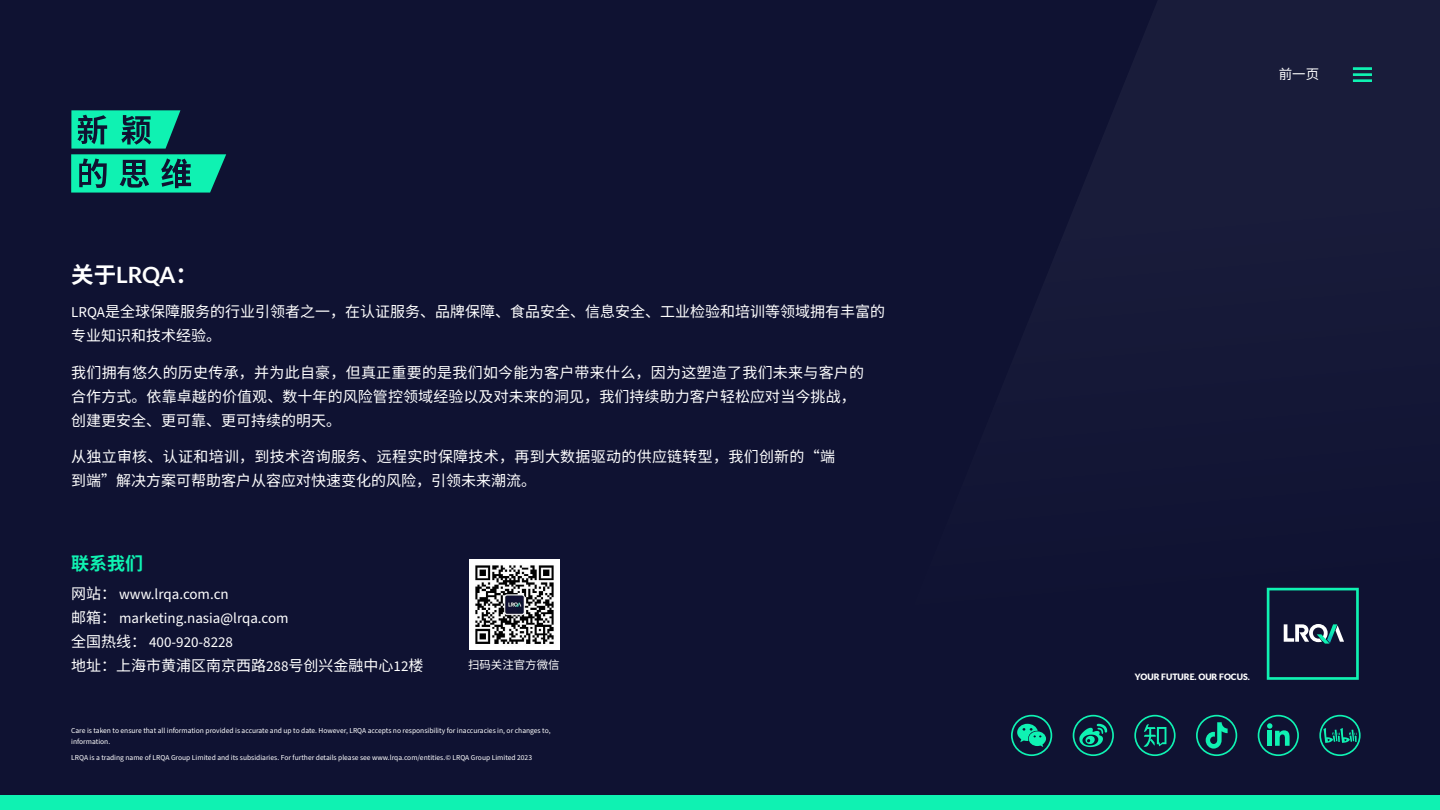
<style>
.page{position:relative;width:1440px;height:810px;background:#0f1232}
.page>*{position:absolute;margin:0;border:0;box-sizing:border-box;transform-origin:0 0}
.Large_sub{font:700 22.5px "Lato";color:#fff}
.t1{font:700 18px "Source Han Sans CN";color:#0ff2b2}
.Panel_intro{font:15px/24px "Source Han Sans CN";letter-spacing:.005em;color:#fff}
.Panel_intro-2{font:15px "Source Sans Pro";color:#fff}
.t2{font:13.5px "Source Han Sans CN";color:#fff}
.Large_sub-2{font:11.48px "Source Han Sans CN";color:#fff}
.t3{font:900 8.7px "Lato";color:#fff}
.t4{font:7.5px/10.5px "Source Sans Pro";color:#fff}
.s1{font-family:"Source Han Sans CN"}
.s2{font-family:"Source Sans Pro"}
</style>
<div class="page">
<div style="left:0;top:795px;width:1440px;height:15px;background:#0ff2b2"></div>
<hr style="left:1353px;top:67px;width:19px;height:3px;background:#0ff2b2">
<svg style="left:1353px;top:74px;width:19px;height:8px"></svg>
<svg style="left:1267px;top:588px;width:92px;height:92px"></svg>
<svg style="left:1073px;top:715px;width:41px;height:41px"></svg>
<svg style="left:1134px;top:715px;width:42px;height:41px"></svg>
<svg style="left:1196px;top:715px;width:41px;height:41px"></svg>
<svg style="left:1011px;top:715px;width:41px;height:41px"></svg>
<svg style="left:1258px;top:715px;width:41px;height:41px"></svg>
<svg style="left:1319px;top:715px;width:42px;height:41px"></svg>
<img style="left:469px;top:559px;width:90px;height:90px">
<svg style="left:71px;top:110px;width:155px;height:83px"></svg>
<p class="Large_sub" style="left:71px;top:262px;width:128px"><span class="s1">关于</span>LRQA<span class="s1">：</span></p>
<p class="Panel_intro" style="left:71px;top:300px;width:815px"><span class="s2">LRQA</span>是全球保障服务的行业引领者之一，在认证服务、品牌保障、食品安全、信息安全、工业检验和培训等领域拥有丰富的专业知识和技术经验。</p>
<p class="Panel_intro" style="left:71px;top:360px;width:795px">我们拥有悠久的历史传承，并为此自豪，但真正重要的是我们如今能为客户带来什么，因为这塑造了我们未来与客户的合作方式。依靠卓越的价值观、数十年的风险管控领域经验以及对未来的洞见，我们持续助力客户轻松应对当今挑战，创建更安全、更可靠、更可持续的明天。</p>
<p class="Panel_intro" style="left:71px;top:445px;width:765px">从独立审核、认证和培训，到技术咨询服务、远程实时保障技术，再到大数据驱动的供应链转型，我们创新的“端到端”解决方案可帮助客户从容应对快速变化的风险，引领未来潮流。</p>
<p class="t1" style="left:71px;top:554px;width:74px">联系我们</p>
<p class="Panel_intro-2" style="left:71px;top:584px;width:159px"><span class="s1">网站：</span> www.lrqa.com.cn</p>
<p class="Panel_intro-2" style="left:71px;top:608px;width:219px"><span class="s1">邮箱：</span> marketing.nasia@lrqa.com</p>
<p class="Panel_intro-2" style="left:71px;top:632px;width:163px"><span class="s1">全国热线：</span> 400-920-8228</p>
<p class="Panel_intro" style="left:71px;top:653px;width:354px">地址：上海市黄浦区南京西路<span class="s2">288</span>号创兴金融中心<span class="s2">12</span>楼</p>
<p class="Large_sub-2" style="left:468px;top:659px;width:93px">扫码关注官方微信</p>
<p class="t4" style="left:71px;top:726px;width:481px">Care is taken to ensure that all information provided is accurate and up to date. However, LRQA accepts no responsibility for inaccuracies in, or changes to, information.</p>
<p class="t4" style="left:71px;top:753px;width:462px">LRQA is a trading name of LRQA Group Limited and its subsidiaries. For further details please see www.lrqa.com/entities.© LRQA Group Limited 2023</p>
<p class="t2" style="left:1279px;top:67px;width:42px">前一页</p>
<p class="t3" style="left:1135px;top:672px;width:117px">YOUR FUTURE. OUR FOCUS.</p>
</div>
